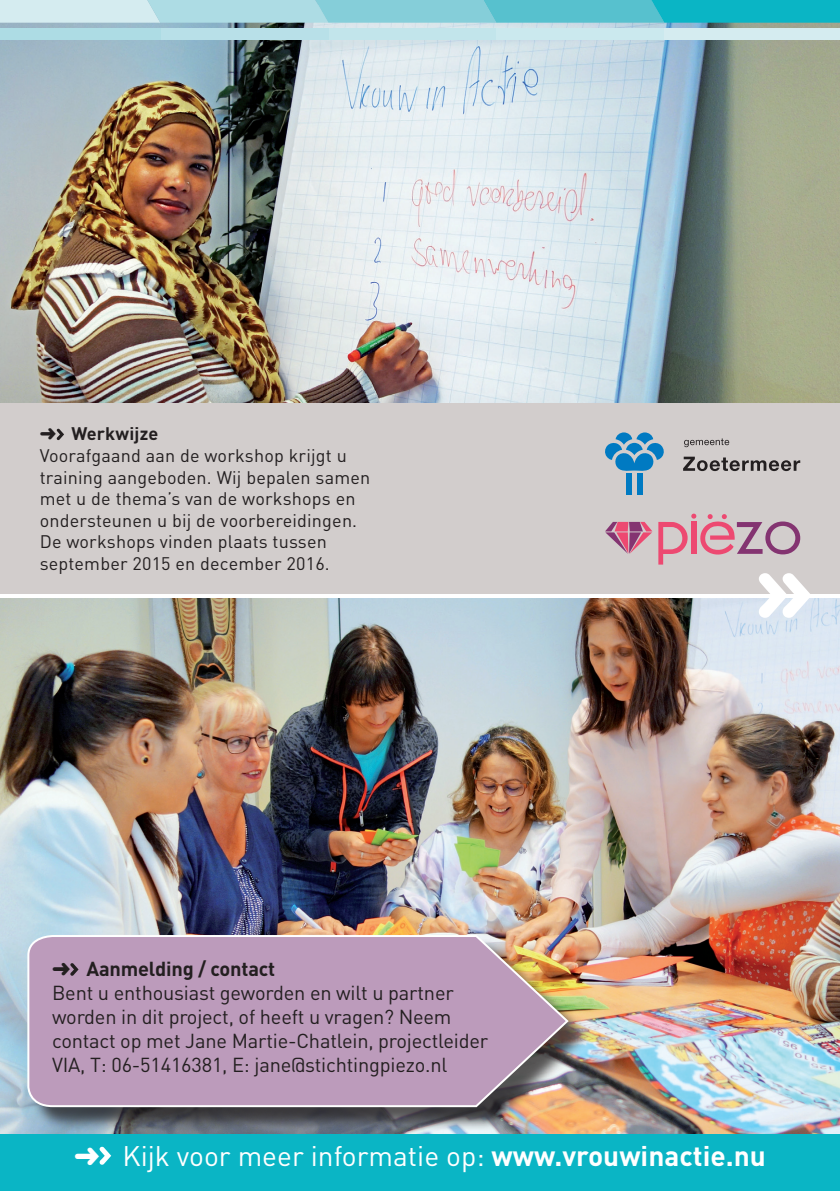
<style>
.page{position:relative;width:840px;height:1191px;background:#fff}
.page>*{position:absolute;margin:0;border:0;box-sizing:border-box;transform-origin:0 0}
.t1{font:28px "DIN";color:#fff}
.t2{font:20px/24px "DIN";letter-spacing:-.01em;color:#231f20}
.t3{font:700 20px "DIN";letter-spacing:-.01em;color:#231f20}
.t4{font:18px/21.6px "DIN";letter-spacing:.01em;color:#231f20}
.t5{font:700 18px "DIN";letter-spacing:.01em;color:#231f20}
.s1{font-weight:700}
</style>
<div class="page">
<img style="left:0;top:598px;width:839px;height:536px">
<div style="left:0;top:1134px;width:839px;height:57px;background:#0ab5c5"></div>
<img style="left:0;top:23px;width:839px;height:380px">
<svg style="left:0;top:0;width:839px;height:23px;background:#78cdd8"></svg>
<div style="left:328px;top:28px;width:168px;height:12px;background:#c2e5eb"></div>
<div style="left:496px;top:28px;width:168px;height:12px;background:#cbe9ee"></div>
<div style="left:664px;top:28px;width:175px;height:12px;background:#d5ecf0"></div>
<div style="left:160px;top:28px;width:168px;height:12px;background:#b8e0e8"></div>
<div style="left:0;top:28px;width:160px;height:12px;background:#addce4"></div>
<div style="left:0;top:403px;width:839px;height:192px;background:#d2cdcc"></div>
<svg style="left:658px;top:513px;width:141px;height:51px"></svg>
<svg style="left:605px;top:522px;width:47px;height:32px"></svg>
<div style="left:30px;top:938px;width:561px;height:193px;background:#231f20;opacity:.75"></div>
<svg style="left:26px;top:934px;width:544px;height:174px;background:#bb9cb5"></svg>
<svg style="left:57px;top:429px;width:7px;height:11px"></svg>
<svg style="left:70px;top:963px;width:8px;height:12px"></svg>
<svg style="left:615px;top:432px;width:17px;height:13px"></svg>
<svg style="left:636px;top:432px;width:16px;height:13px"></svg>
<svg style="left:605px;top:442px;width:59px;height:29px"></svg>
<div style="left:626px;top:473px;width:5px;height:22px;background:#007ac2"></div>
<div style="left:636px;top:473px;width:6px;height:22px;background:#007ac2"></div>
<svg style="left:683px;top:457px;width:116px;height:14px"></svg>
<svg style="left:684px;top:438px;width:44px;height:9px"></svg>
<svg style="left:0;top:594px;width:839px;height:1px"></svg>
<svg style="left:758px;top:573px;width:53px;height:45px"></svg>
<svg style="left:99px;top:1146px;width:12px;height:18px"></svg>
<p class="t5" style="left:40px;top:422px;width:120px">➜ Werkwijze</p>
<p class="t4" style="left:40px;top:444px;width:332px">Voorafgaand aan de workshop krijgt u training aangeboden. Wij bepalen samen met u de thema’s van de workshops en ondersteunen u bij de voorbereidingen.<br>De workshops vinden plaats tussen september 2015 en december 2016.</p>
<p class="t3" style="left:52px;top:956px;width:224px">➜ Aanmelding / contact</p>
<p class="t2" style="left:52px;top:980px;width:437px">Bent u enthousiast geworden en wilt u partner worden in dit project, of heeft u vragen? Neem contact op met Jane Martie-Chatlein, projectleider VIA, T: 06-51416381, E: jane@stichtingpiezo.nl</p>
<p class="t1" style="left:74px;top:1137px;width:692px">➜ Kijk voor meer informatie op: <span class="s1">www.vrouwinactie.nu</span></p>
</div>
